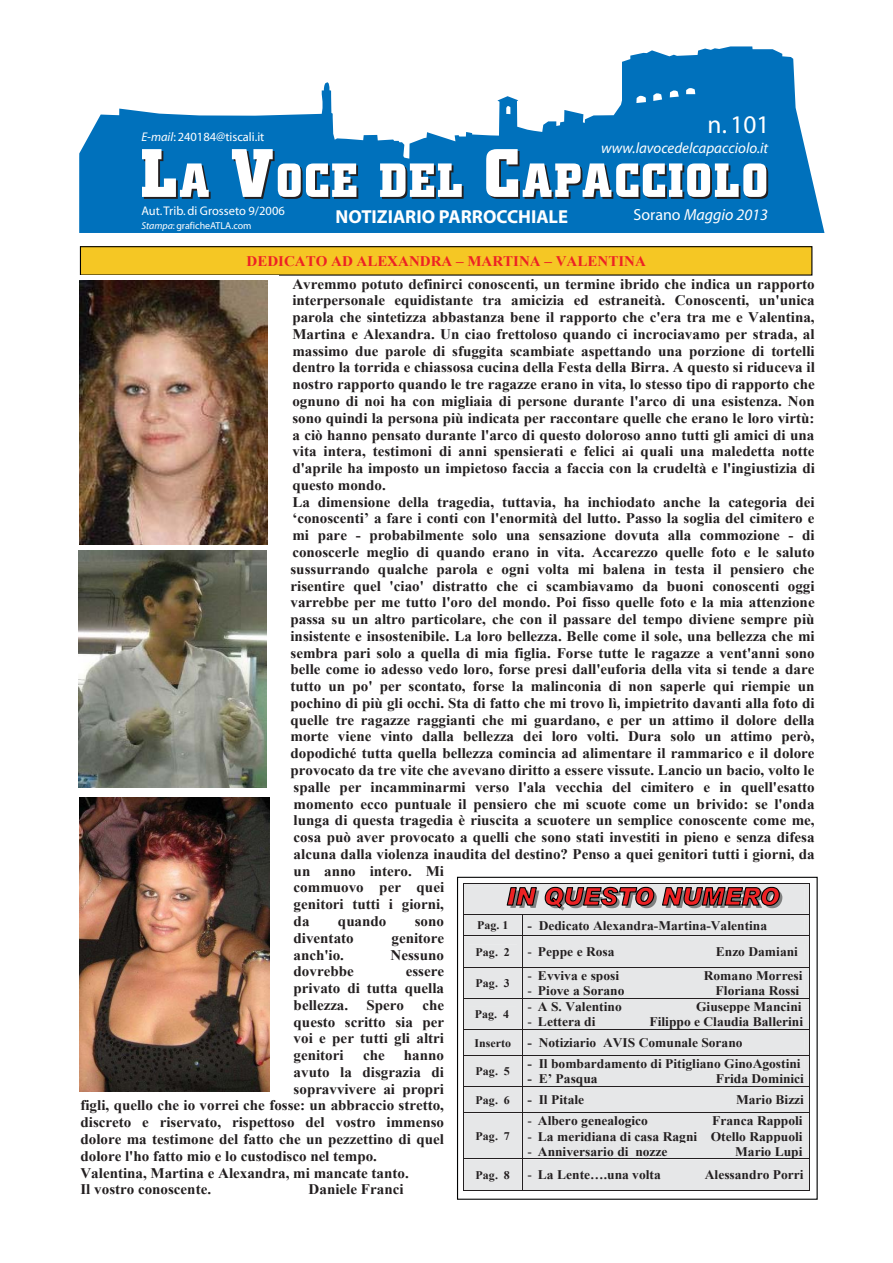
<style>
.page{position:relative;width:893px;height:1263px;background:#fff}
.page>*{position:absolute;margin:0;border:0;box-sizing:border-box;transform-origin:0 0}
.t1{font:25.5px "Myriad";color:#fff}
.t2{font:700 18.9px "Myriad";color:#fff}
.t3{font:italic 16.05px "Myriad";color:#fff}
.t4{font:italic 15px "Myriad";color:#fff}
.t5{font:700 14.7px/16.8px "Times New Roman";color:#231f20}
.t6{font:700 14.7px "Times New Roman";letter-spacing:-.005em;color:#ed2224}
.t7{font:700 13.2px/21.1px "Times New Roman";color:#231f20}
.t8{font:12.6px "Myriad";color:#fff}
.t9{font:700 11.7px "Times New Roman";color:#231f20}
.t10{font:10.05px "Myriad";color:#fff}
.s1{font-style:italic}
.s2{font-style:normal}
.s3{font-weight:400}
.s4{font-size:11.7px}
</style>
<div class="page">
<svg style="left:79px;top:46px;width:745px;height:187px;fill:#0071bc"></svg>
<svg style="left:142px;top:149px;width:69px;height:50px"></svg>
<svg style="left:232px;top:149px;width:126px;height:50px"></svg>
<svg style="left:380px;top:163px;width:84px;height:36px"></svg>
<svg style="left:486px;top:149px;width:282px;height:50px"></svg>
<div style="left:80px;top:247px;width:732px;height:28px;background:#f5c724"></div>
<div style="left:80px;top:246px;width:732px;height:30px;border:1px solid #010202"></div>
<div style="left:457px;top:877px;width:361px;height:323px;border:1px solid #010202"></div>
<svg style="left:463px;top:883px;width:347px;height:308px;background:#d9d6d7"></svg>
<div style="left:68px;top:275px;width:211px;height:275px;background:#fff"></div>
<img style="left:79px;top:280px;width:189px;height:265px">
<img style="left:78px;top:551px;width:188px;height:236px">
<img style="left:79px;top:798px;width:190px;height:293px">
<p class="t8" style="left:141px;top:132px;width:125px"><span class="s1">E-mail</span>: 240184@tiscali.it</p>
<p class="t8" style="left:141px;top:206px;width:145px">Aut. Trib. di Grosseto 9/2006</p>
<p class="t10" style="left:141px;top:222px;width:112px"><span class="s1">Stampa</span>: graficheATLA.com</p>
<p class="t2" style="left:336px;top:209px;width:234px">NOTIZIARIO PARROCCHIALE</p>
<h1 class="t1" style="left:708px;top:115px;width:63px">n. 101</h1>
<p class="t4" style="left:601px;top:142px;width:168px">www.lavocedelcapacciolo.it</p>
<p class="t3" style="left:633px;top:209px;width:136px"><span class="s2">Sorano</span> Maggio 2013</p>
<p class="t6" style="left:246px;top:253px;width:401px">DEDICATO AD ALEXANDRA – MARTINA – VALENTINA</p>
<p class="t5" style="left:290px;top:275px;width:526px">Avremmo potuto definirci conoscenti, un termine ibrido che indica un rapporto interpersonale equidistante tra amicizia ed estraneità. Conoscenti, un'unica parola che sintetizza abbastanza bene il rapporto che c'era tra me e Valentina, Martina e Alexandra. Un ciao frettoloso quando ci incrociavamo per strada, al massimo due parole di sfuggita scambiate aspettando una porzione di tortelli dentro la torrida e chiassosa cucina della Festa della Birra. A questo si riduceva il nostro rapporto quando le tre ragazze erano in vita, lo stesso tipo di rapporto che ognuno di noi ha con migliaia di persone durante l'arco di una esistenza. Non sono quindi la persona più indicata per raccontare quelle che erano le loro virtù: a ciò hanno pensato durante l'arco di questo doloroso anno tutti gli amici di una vita intera, testimoni di anni spensierati e felici ai quali una maledetta notte d'aprile ha imposto un impietoso faccia a faccia con la crudeltà e l'ingiustizia di questo mondo.<br>La dimensione della tragedia, tuttavia, ha inchiodato anche la categoria dei ‘conoscenti’ a fare i conti con l'enormità del lutto. Passo la soglia del cimitero e mi pare - probabilmente solo una sensazione dovuta alla commozione - di conoscerle meglio di quando erano in vita. Accarezzo quelle foto e le saluto sussurrando qualche parola e ogni volta mi balena in testa il pensiero che risentire quel 'ciao' distratto che ci scambiavamo da buoni conoscenti oggi varrebbe per me tutto l'oro del mondo. Poi fisso quelle foto e la mia attenzione passa su un altro particolare, che con il passare del tempo diviene sempre più insistente e insostenibile. La loro bellezza. Belle come il sole, una bellezza che mi sembra pari solo a quella di mia figlia. Forse tutte le ragazze a vent'anni sono belle come io adesso vedo loro, forse presi dall'euforia della vita si tende a dare tutto un po' per scontato, forse la malinconia di non saperle qui riempie un pochino di più gli occhi. Sta di fatto che mi trovo lì, impietrito davanti alla foto di quelle tre ragazze raggianti che mi guardano, e per un attimo il dolore della morte viene vinto dalla bellezza dei loro volti. Dura solo un attimo però, dopodiché tutta quella bellezza comincia ad alimentare il rammarico e il dolore provocato da tre vite che avevano diritto a essere vissute. Lancio un bacio, volto le spalle per incamminarmi verso l'ala vecchia del cimitero e in quell'esatto momento ecco puntuale il pensiero che mi scuote come un brivido: se l'onda lunga di questa tragedia è riuscita a scuotere un semplice conoscente come me, cosa può aver provocato a quelli che sono stati investiti in pieno e senza difesa alcuna dalla violenza inaudita del destino? Penso a quei genitori tutti i giorni, da un anno intero. Mi<br>commuovo per quei<br>genitori tutti i giorni,<br>da</p>
<p class="t5" style="left:338px;top:913px;width:50px">quando</p>
<p class="t5" style="left:415px;top:913px;width:31px">sono</p>
<p class="t5" style="left:294px;top:929px;width:62px">diventato</p>
<p class="t5" style="left:391px;top:929px;width:54px">genitore</p>
<p class="t5" style="left:294px;top:946px;width:52px">anch'io.</p>
<p class="t5" style="left:391px;top:946px;width:55px">Nessuno</p>
<p class="t5" style="left:294px;top:963px;width:62px">dovrebbe</p>
<p class="t9" style="left:477px;top:919px;width:33px">Pag. 1</p>
<p class="t7" style="left:527px;top:915px;width:241px">- Dedicato Alexandra-Martina-Valentina</p>
<p class="t9" style="left:476px;top:945px;width:36px">Pag. 2</p>
<p class="t7" style="left:527px;top:941px;width:89px"><span class="s3">-</span> Peppe e Rosa</p>
<p class="t7" style="left:716px;top:941px;width:84px">Enzo Damiani</p>
<p class="t9" style="left:476px;top:976px;width:36px">Pag. 3</p>
<p class="t5" style="left:294px;top:963px;width:152px;text-align:justify;text-indent:112px">essere privato di tutta quella bellezza. Spero che questo scritto sia per voi e per tutti gli altri genitori</p>
<p class="t7" style="left:527px;top:965px;width:93px"><span class="s3">-</span> Evviva e sposi</p>
<p class="t7" style="left:704px;top:965px;width:100px">Romano Morresi</p>
<p class="t7" style="left:527px;top:980px;width:99px"><span class="s3">-</span> Piove a Sorano</p>
<p class="t7" style="left:716px;top:980px;width:85px">Floriana Rossi</p>
<p class="t7" style="left:527px;top:996px;width:96px"><span class="s3">-</span> A S. Valentino</p>
<p class="t7" style="left:696px;top:996px;width:107px">Giuseppe Mancini</p>
<p class="t7" style="left:527px;top:1011px;width:70px"><span class="s3">-</span> Lettera di</p>
<p class="t9" style="left:475px;top:1007px;width:36px">Pag. 4</p>
<p class="t7" style="left:474px;top:1011px;width:330px;text-indent:175px">Filippo e Claudia Ballerini<br><span class="s4">Inserto</span> - Notiziario AVIS Comunale Sorano</p>
<p class="t9" style="left:476px;top:1065px;width:36px">Pag. 5</p>
<p class="t5" style="left:363px;top:1047px;width:23px">che</p>
<p class="t5" style="left:404px;top:1047px;width:42px">hanno</p>
<p class="t5" style="left:294px;top:1064px;width:152px">avuto la disgrazia di</p>
<p class="t5" style="left:294px;top:1080px;width:152px">sopravvivere ai propri</p>
<p class="t5" style="left:80px;top:1097px;width:365px">figli, quello che io vorrei che fosse: un abbraccio stretto,</p>
<p class="t5" style="left:80px;top:1114px;width:365px">discreto e riservato, rispettoso del vostro immenso</p>
<p class="t5" style="left:80px;top:1131px;width:365px">dolore ma testimone del fatto che un pezzettino di quel</p>
<p class="t5" style="left:80px;top:1147px;width:298px">dolore l'ho fatto mio e lo custodisco nel tempo.</p>
<p class="t5" style="left:80px;top:1164px;width:330px">Valentina, Martina e Alexandra, mi mancate tanto.</p>
<p class="t5" style="left:80px;top:1181px;width:132px">Il vostro conoscente.</p>
<p class="t5" style="left:309px;top:1181px;width:96px">Daniele Franci</p>
<p class="t7" style="left:527px;top:1053px;width:275px">- Il bombardamento di Pitigliano GinoAgostini</p>
<p class="t7" style="left:527px;top:1068px;width:72px">- E’ Pasqua</p>
<p class="t7" style="left:716px;top:1068px;width:90px">Frida Dominici</p>
<p class="t9" style="left:476px;top:1093px;width:36px">Pag. 6</p>
<p class="t7" style="left:527px;top:1089px;width:58px">- Il Pitale</p>
<p class="t7" style="left:736px;top:1089px;width:69px">Mario Bizzi</p>
<p class="t9" style="left:476px;top:1130px;width:36px">Pag. 7</p>
<p class="t7" style="left:527px;top:1110px;width:122px"><span class="s3">-</span> Albero genealogico</p>
<p class="t7" style="left:712px;top:1110px;width:92px">Franca Rappoli</p>
<p class="t7" style="left:527px;top:1126px;width:277px"><span class="s3">-</span> La meridiana di casa Ragni Otello Rappuoli</p>
<p class="t7" style="left:527px;top:1141px;width:142px"><span class="s3">-</span> Anniversario di nozze</p>
<p class="t7" style="left:735px;top:1141px;width:69px">Mario Lupi</p>
<p class="t9" style="left:476px;top:1168px;width:36px">Pag. 8</p>
<p class="t7" style="left:527px;top:1164px;width:135px"><span class="s3">-</span> La Lente….una volta</p>
<p class="t7" style="left:705px;top:1164px;width:100px">Alessandro Porri</p>
</div>
